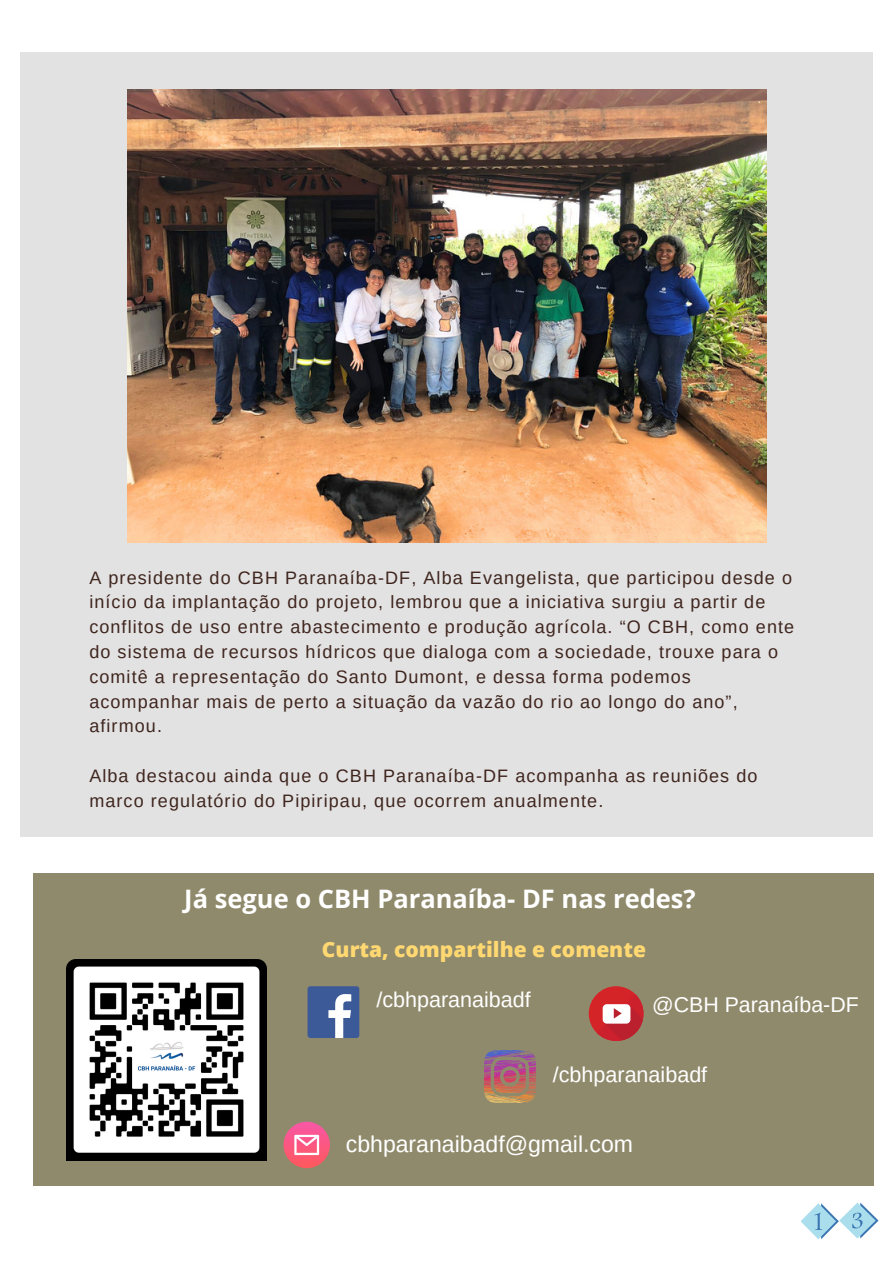
<style>
.page{position:relative;width:894px;height:1264px;background:#fff}
.page>*{position:absolute;margin:0;border:0;box-sizing:border-box;transform-origin:0 0}
.t1{font:700 25.5px "Open Sans";color:#fff}
.t2{font:23.1px "Arimo";color:#fff}
.t3{font:21.6px "Arimo";color:#fff}
.t4{font:21.3px "Arimo";color:#fff}
.t5{font:800 21px "Open Sans";color:#ffd872}
.t6{font:18px/24.8px "Arimo";letter-spacing:.06em;color:#3e251e}
</style>
<div class="page">
<div style="left:21px;top:53px;width:851px;height:784px;background:#e3e2e2"></div>
<img style="left:127px;top:89px;width:639px;height:453px">
<div style="left:33px;top:873px;width:839px;height:313px;background:#908a6c"></div>
<img style="left:66px;top:959px;width:200px;height:201px">
<svg style="left:283px;top:1121px;width:47px;height:47px"></svg>
<svg style="left:294px;top:1134px;width:25px;height:21px"></svg>
<div style="left:307px;top:986px;width:52px;height:52px;background:#3d5a98;border-radius:3px"></div>
<svg style="left:328px;top:994px;width:23px;height:44px"></svg>
<img style="left:484px;top:1050px;width:51px;height:52px">
<div style="left:588px;top:986px;width:55px;height:54px;background:#d42428;border-radius:50%"></div>
<svg style="left:596px;top:994px;width:48px;height:47px"></svg>
<svg style="left:800px;top:1202px;width:78px;height:37px"></svg>
<p class="t6" style="left:89px;top:565px;width:706px">A presidente do CBH Paranaíba-DF, Alba Evangelista, que participou desde o início da implantação do projeto, lembrou que a iniciativa surgiu a partir de conflitos de uso entre abastecimento e produção agrícola. “O CBH, como ente do sistema de recursos hídricos que dialoga com a sociedade, trouxe para o comitê a representação do Santo Dumont, e dessa forma podemos acompanhar mais de perto a situação da vazão do rio ao longo do ano”, afirmou.</p>
<p class="t6" style="left:89px;top:763px;width:669px">Alba destacou ainda que o CBH Paranaíba-DF acompanha as reuniões do marco regulatório do Pipiripau, que ocorrem anualmente.</p>
<h1 class="t1" style="left:184px;top:881px;width:513px">Já segue o CBH Paranaíba- DF nas redes?</h1>
<p class="t5" style="left:322px;top:934px;width:325px">Curta, compartilhe e comente</p>
<p class="t3" style="left:376px;top:987px;width:156px">/cbhparanaibadf</p>
<p class="t4" style="left:652px;top:992px;width:208px">@CBH Paranaíba-DF</p>
<p class="t3" style="left:552px;top:1062px;width:156px">/cbhparanaibadf</p>
<p class="t2" style="left:346px;top:1130px;width:289px">cbhparanaibadf@gmail.com</p>
</div>
